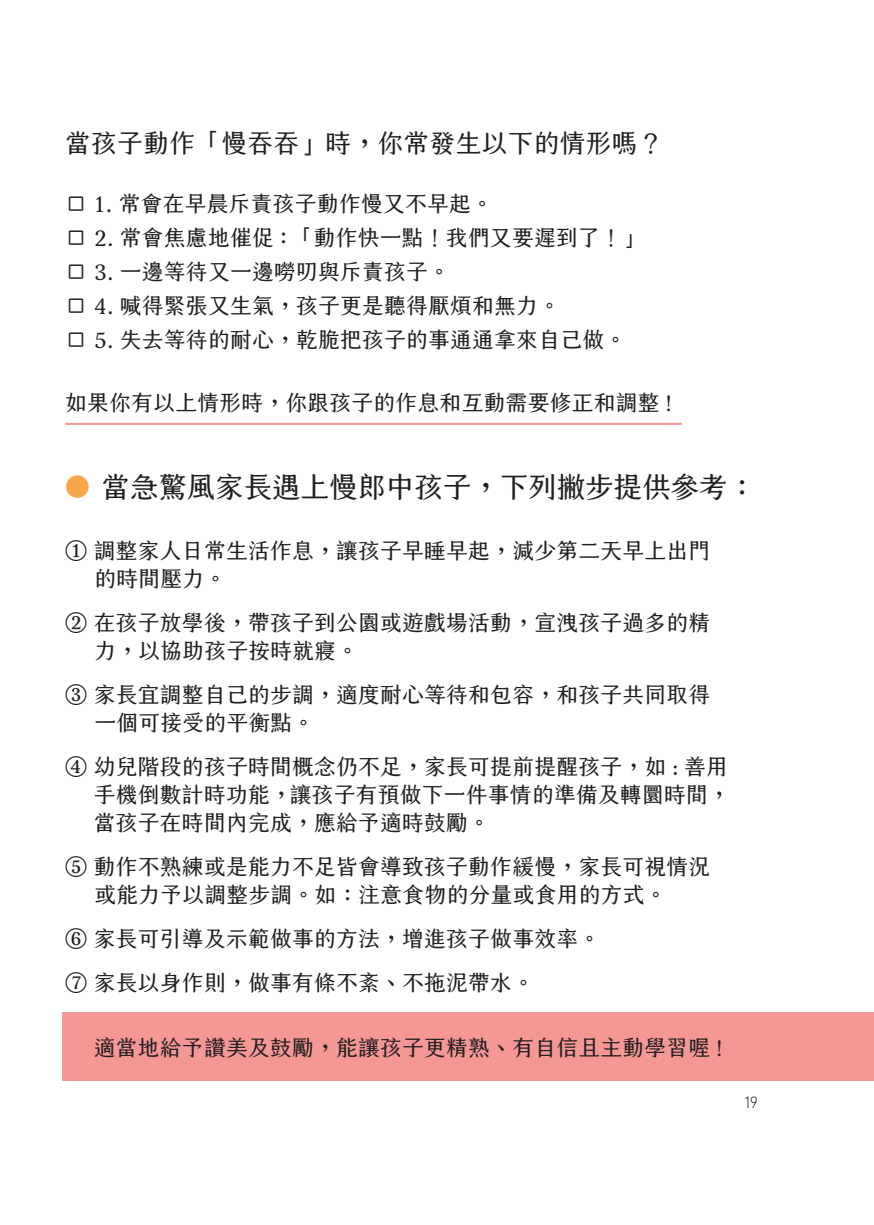
<style>
.page{position:relative;width:874px;height:1225px;background:#fff}
.page>*{position:absolute;margin:0;border:0;box-sizing:border-box;transform-origin:0 0}
.t1{font:29px "creamfont 1.0 Regular";letter-spacing:-.02em;color:#231f20}
.t2{font:26px "creamfont 1.0 Regular";color:#231f20}
.t3{font:22px "creamfont 1.0 Regular";color:#231f20}
.t4{font:300 16px "DIN Pro";color:#231f20}
.s1{font-size:30px;color:#f9a64a}
.s2{color:#f59795}
</style>
<div class="page">
<div style="left:62px;top:1012px;width:811px;height:68px;background:#f59795"></div>
<hr style="left:65px;top:423px;width:616px;height:2px;background:#f59795">
<p class="t2" style="left:65px;top:120px;width:600px">當孩子動作「慢吞吞」時，你常發生以下的情形嗎？</p>
<p class="t3" style="left:65px;top:184px;width:429px">□ 1. 常會在早晨斥責孩子動作慢又不早起。</p>
<p class="t3" style="left:65px;top:218px;width:580px">□ 2. 常會焦慮地催促：「動作快一點！我們又要遲到了！」</p>
<p class="t3" style="left:65px;top:251px;width:386px">□ 3. 一邊等待又一邊嘮叨與斥責孩子。</p>
<p class="t3" style="left:65px;top:285px;width:496px">□ 4. 喊得緊張又生氣，孩子更是聽得厭煩和無力。</p>
<p class="t3" style="left:65px;top:319px;width:562px">□ 5. 失去等待的耐心，乾脆把孩子的事通通拿來自己做。</p>
<p class="t3" style="left:65px;top:382px;width:608px">如果你有以上情形時，你跟孩子的作息和互動需要修正和調整 !</p>
<p class="t1" style="left:62px;top:460px;width:695px"><span class="s1">●</span> 當急驚風家長遇上慢郎中孩子，下列撇步提供參考：</p>
<p class="t3" style="left:65px;top:530px;width:646px">① 調整家人日常生活作息，讓孩子早睡早起，減少第二天早上出門</p>
<p class="t3" style="left:94px;top:558px;width:133px">的時間壓力。</p>
<p class="t3" style="left:65px;top:602px;width:646px">② 在孩子放學後，帶孩子到公園或遊戲場活動，宣洩孩子過多的精</p>
<p class="t3" style="left:94px;top:630px;width:265px">力，以協助孩子按時就寢。</p>
<p class="t3" style="left:65px;top:674px;width:646px">③ 家長宜調整自己的步調，適度耐心等待和包容，和孩子共同取得</p>
<p class="t3" style="left:94px;top:702px;width:221px">一個可接受的平衡點。</p>
<p class="t3" style="left:65px;top:746px;width:664px">④ 幼兒階段的孩子時間概念仍不足，家長可提前提醒孩子，如 : 善用</p>
<p class="t3" style="left:94px;top:774px;width:637px">手機倒數計時功能，讓孩子有預做下一件事情的準備及轉圜時間，</p>
<p class="t3" style="left:94px;top:802px;width:397px">當孩子在時間內完成，應給予適時鼓勵。</p>
<p class="t3" style="left:65px;top:846px;width:646px">⑤ 動作不熟練或是能力不足皆會導致孩子動作緩慢，家長可視情況</p>
<p class="t3" style="left:94px;top:874px;width:573px">或能力予以調整步調。如：注意食物的分量或食用的方式。</p>
<p class="t3" style="left:65px;top:918px;width:536px">⑥ 家長可引導及示範做事的方法，增進孩子做事效率。</p>
<p class="t3" style="left:65px;top:962px;width:470px">⑦ 家長以身作則，做事有條不紊、不拖泥帶水。</p>
<p class="t3" style="left:65px;top:1028px;width:658px"><span class="s2">●</span> 適當地給予讚美及鼓勵，能讓孩子更精熟、有自信且主動學習喔 !</p>
<p class="t4" style="left:743px;top:1091px;width:16px">19</p>
</div>
